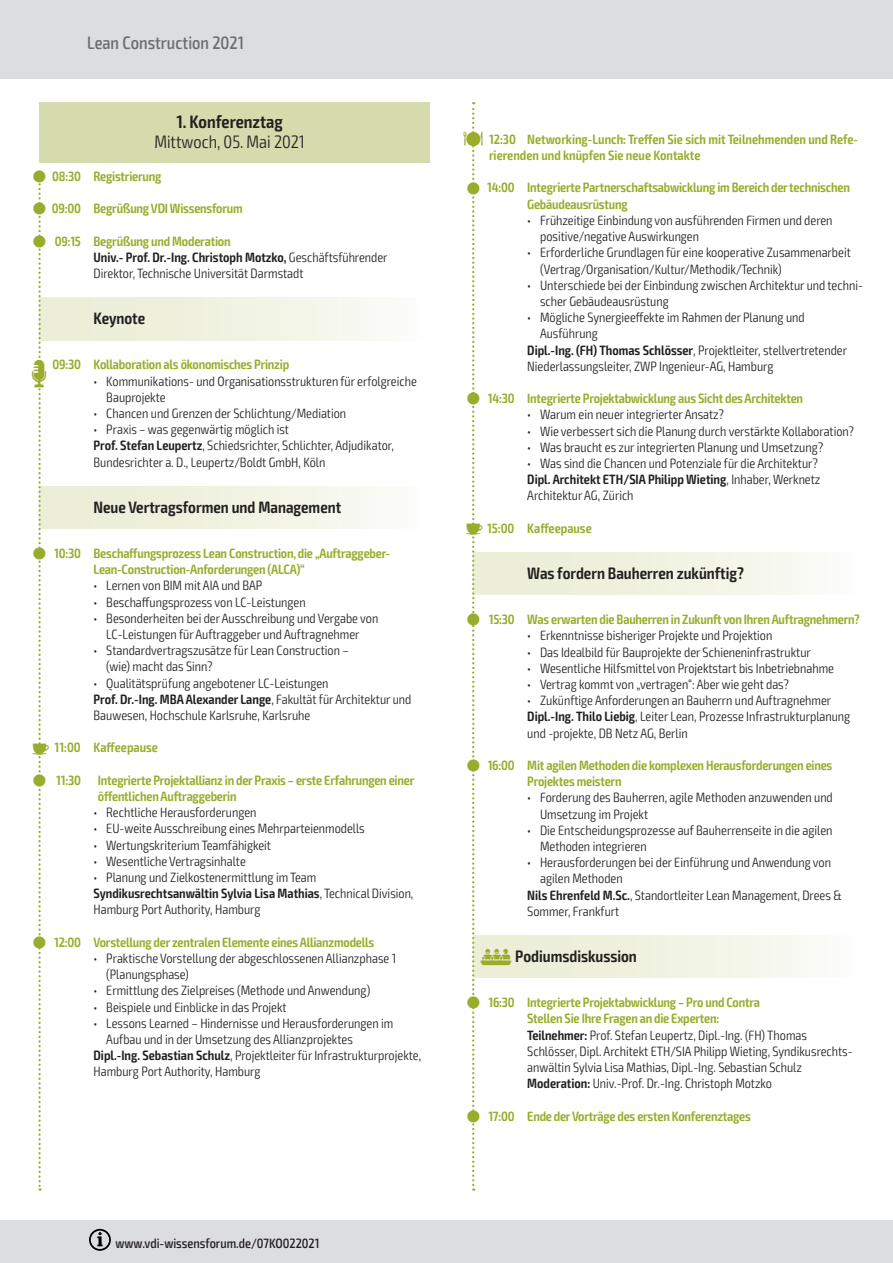
<style>
.page{position:relative;width:893px;height:1263px;background:#fff}
.page>*{position:absolute;margin:0;border:0;box-sizing:border-box;transform-origin:0 0}
.t1{font:500 condensed 18px "Exo 2";color:#6c6d70}
.t2{font:300 condensed 18px "Exo 2";color:#231f20}
.t3{font:600 condensed 18px "Exo 2";color:#231f20}
.t4{font:600 condensed 16.5px "Exo 2";color:#231f20}
.t5{font:300 condensed 13.5px/16.2px "Exo 2";color:#231f20}
.t6{font:600 condensed 13.5px/16.2px "Exo 2";letter-spacing:-.015em;color:#9aac2c}
.t7{font:500 condensed 13.5px "Exo 2";color:#231f20}
.s1{font-weight:600;color:#9aac2c}
.s2{font-weight:600}
.s3{font-family:"VDI Iconset S4 A Regular";font-weight:400;font-stretch:normal;font-size:10.5px}
.s4{font-family:"VDI Iconset S4 A Regular";font-weight:400;font-stretch:normal}
.s5{font-family:"VDI Iconset S4 A Regular";font-weight:400;font-stretch:normal;font-size:13.5px;color:#9aac2c}
</style>
<div class="page">
<div style="left:0;top:0;width:893px;height:79px;background:#dcdddf"></div>
<div style="left:0;top:1220px;width:893px;height:43px;background:#dcdddf"></div>
<svg style="left:89px;top:1229px;width:22px;height:22px"></svg>
<div style="left:39px;top:102px;width:390px;height:25px;background:#d6dbad"></div>
<div style="left:39px;top:125px;width:390px;height:38px;background:#d6dbad"></div>
<div style="left:39px;top:298px;width:390px;height:42px;background:linear-gradient(to right,#e9ecd1,#fbfcf8)"></div>
<div style="left:39px;top:486px;width:390px;height:43px;background:linear-gradient(to right,#e9ecd1,#fbfcf8)"></div>
<div style="left:473px;top:552px;width:390px;height:43px;background:linear-gradient(to right,#e9ecd1,#fbfcf8)"></div>
<div style="left:473px;top:935px;width:390px;height:43px;background:linear-gradient(to right,#e9ecd1,#fbfcf8)"></div>
<svg style="left:38px;top:174px;width:8px;height:1017px"></svg>
<svg style="left:472px;top:102px;width:7px;height:1089px"></svg>
<h1 class="t1" style="left:87px;top:32px;width:158px">Lean Construction 2021</h1>
<h1 class="t3" style="left:176px;top:111px;width:108px">1. Konferenztag</h1>
<h1 class="t2" style="left:154px;top:131px;width:152px">Mittwoch, 05. Mai 2021</h1>
<p class="t6" style="left:52px;top:168px;width:111px">08:30 Registrierung</p>
<p class="t6" style="left:52px;top:201px;width:192px">09:00 Begrüßung VDI Wissensforum</p>
<p class="t5" style="left:94px;top:233px;width:295px;text-indent:-39px"><span class="s1">09:15 Begrüßung und Moderation<br></span><span class="s2">Univ.- Prof. Dr.-Ing. Christoph Motzko,</span> Geschäftsführender<br>Direktor, Technische Universität Darmstadt</p>
<p class="t4" style="left:94px;top:309px;width:53px">Keynote</p>
<p class="t6" style="left:32px;top:357px;width:258px"><span class="s3">Q</span> 09:30 Kollaboration als ökonomisches Prinzip</p>
<p class="t5" style="left:106px;top:373px;width:312px;text-indent:-13px">• Kommunikations- und Organisationsstrukturen für erfolgreiche<br>Bauprojekte</p>
<p class="t5" style="left:94px;top:405px;width:254px">• Chancen und Grenzen der Schlichtung/Mediation</p>
<p class="t5" style="left:94px;top:422px;width:302px">• Praxis – was gegenwärtig möglich ist<br><span class="s2">Prof. Stefan Leupertz</span>, Schiedsrichter, Schlichter, Adjudikator,<br>Bundesrichter a. D., Leupertz/Boldt GmbH, Köln</p>
<p class="t4" style="left:94px;top:497px;width:249px">Neue Vertragsformen und Management</p>
<p class="t6" style="left:94px;top:545px;width:298px;text-indent:-39px">10:30 Beschaffungsprozess Lean Construction, die „Auftraggeber-<br>Lean-Construction-Anforderungen (ALCA)“</p>
<p class="t5" style="left:94px;top:578px;width:170px">• Lernen von BIM mit AIA und BAP</p>
<p class="t5" style="left:94px;top:594px;width:214px">• Beschaffungsprozess von LC-Leistungen</p>
<p class="t5" style="left:94px;top:610px;width:286px;text-align:center">• Besonderheiten bei der Ausschreibung und Vergabe von<br>LC-Leistungen für Auftraggeber und Auftragnehmer</p>
<p class="t5" style="left:106px;top:643px;width:244px;text-indent:-13px">• Standardvertragszusätze für Lean Construction – (wie) macht das Sinn?</p>
<p class="t5" style="left:94px;top:675px;width:319px">• Qualitätsprüfung angebotener LC-Leistungen<br><span class="s2">Prof. Dr.-Ing. MBA Alexander Lange</span>, Fakultät für Architektur und<br>Bauwesen, Hochschule Karlsruhe, Karlsruhe</p>
<p class="t6" style="left:32px;top:740px;width:127px"><span class="s4">K</span> 11:00 Kaffeepause</p>
<p class="t6" style="left:56px;top:772px;width:26px">11:30</p>
<p class="t6" style="left:98px;top:772px;width:318px">Integrierte Projektallianz in der Praxis – erste Erfahrungen einer öffentlichen Auftraggeberin</p>
<p class="t5" style="left:94px;top:805px;width:164px">• Rechtliche Herausforderungen</p>
<p class="t5" style="left:94px;top:821px;width:273px">• EU-weite Ausschreibung eines Mehrparteienmodells</p>
<p class="t5" style="left:94px;top:837px;width:179px">• Wertungskriterium Teamfähigkeit</p>
<p class="t5" style="left:94px;top:853px;width:154px">• Wesentliche Vertragsinhalte</p>
<p class="t5" style="left:94px;top:869px;width:321px">• Planung und Zielkostenermittlung im Team<br><span class="s2">Syndikusrechtsanwältin Sylvia Lisa Mathias</span>, Technical Division,<br>Hamburg Port Authority, Hamburg</p>
<p class="t6" style="left:54px;top:934px;width:322px">12:00 Vorstellung der zentralen Elemente eines Allianzmodells</p>
<p class="t5" style="left:106px;top:950px;width:291px;text-indent:-13px">• Praktische Vorstellung der abgeschlossenen Allianzphase 1 (Planungsphase)</p>
<p class="t5" style="left:94px;top:983px;width:278px">• Ermittlung des Zielpreises (Methode und Anwendung)</p>
<p class="t5" style="left:94px;top:999px;width:195px">• Beispiele und Einblicke in das Projekt</p>
<p class="t5" style="left:94px;top:1015px;width:301px">• Lessons Learned – Hindernisse und Herausforderungen im</p>
<p class="t5" style="left:106px;top:1031px;width:248px">Aufbau und in der Umsetzung des Allianzprojektes</p>
<p class="t5" style="left:94px;top:1048px;width:329px"><span class="s2">Dipl.-Ing. Sebastian Schulz</span>, Projektleiter für Infrastrukturprojekte,</p>
<p class="t5" style="left:94px;top:1064px;width:168px">Hamburg Port Authority, Hamburg</p>
<p class="t6" style="left:489px;top:131px;width:371px;text-indent:-26px"><span class="s4">M</span> 12:30 Networking-Lunch: Treffen Sie sich mit Teilnehmenden und Refe&shy;rierenden und knüpfen Sie neue Kontakte</p>
<p class="t6" style="left:527px;top:180px;width:324px;text-indent:-40px">14:00 Integrierte Partnerschaftsabwicklung im Bereich der technischen<br>Gebäudeausrüstung</p>
<p class="t5" style="left:540px;top:212px;width:294px;text-indent:-13px">• Frühzeitige Einbindung von ausführenden Firmen und deren positive/negative Auswirkungen</p>
<p class="t5" style="left:540px;top:245px;width:312px;text-indent:-13px">• Erforderliche Grundlagen für eine kooperative Zusammenarbeit (Vertrag/Organisation/Kultur/Methodik/Technik)</p>
<p class="t5" style="left:540px;top:277px;width:324px;text-indent:-13px">• Unterschiede bei der Einbindung zwischen Architektur und techni&shy;scher Gebäudeausrüstung</p>
<p class="t5" style="left:527px;top:310px;width:279px">• Mögliche Synergieeffekte im Rahmen der Planung und</p>
<p class="t5" style="left:540px;top:326px;width:59px">Ausführung</p>
<p class="t5" style="left:527px;top:342px;width:321px"><span class="s2">Dipl.-Ing. (FH) Thomas Schlösser</span>, Projektleiter, stellvertretender</p>
<p class="t5" style="left:527px;top:358px;width:248px">Niederlassungsleiter, ZWP Ingenieur-AG, Hamburg</p>
<p class="t6" style="left:488px;top:391px;width:317px">14:30 Integrierte Projektabwicklung aus Sicht des Architekten</p>
<p class="t5" style="left:527px;top:407px;width:198px">• Warum ein neuer integrierter Ansatz?</p>
<p class="t5" style="left:527px;top:423px;width:328px">• Wie verbessert sich die Planung durch verstärkte Kollaboration?</p>
<p class="t5" style="left:527px;top:439px;width:297px">• Was braucht es zur integrierten Planung und Umsetzung?</p>
<p class="t5" style="left:527px;top:455px;width:295px">• Was sind die Chancen und Potenziale für die Architektur?<br><span class="s2">Dipl. Architekt ETH/SIA Philipp Wieting</span>, Inhaber, Werknetz<br>Architektur AG, Zürich</p>
<p class="t6" style="left:466px;top:520px;width:127px"><span class="s4">K</span> 15:00 Kaffeepause</p>
<p class="t4" style="left:527px;top:563px;width:218px">Was fordern Bauherren zukünftig?</p>
<p class="t6" style="left:489px;top:611px;width:372px">15:30 Was erwarten die Bauherren in Zukunft von Ihren Auftragnehmern?</p>
<p class="t5" style="left:527px;top:628px;width:247px">• Erkenntnisse bisheriger Projekte und Projektion</p>
<p class="t5" style="left:527px;top:644px;width:285px">• Das Idealbild für Bauprojekte der Schieneninfrastruktur</p>
<p class="t5" style="left:527px;top:660px;width:308px">• Wesentliche Hilfsmittel von Projektstart bis Inbetriebnahme</p>
<p class="t5" style="left:527px;top:676px;width:263px">• Vertrag kommt von „vertragen“: Aber wie geht das?</p>
<p class="t5" style="left:527px;top:692px;width:324px">• Zukünftige Anforderungen an Bauherrn und Auftragnehmer<br><span class="s2">Dipl.-Ing. Thilo Liebig</span>, Leiter Lean, Prozesse Infrastrukturplanung und -projekte, DB Netz AG, Berlin</p>
<p class="t6" style="left:527px;top:757px;width:307px;text-indent:-40px">16:00 Mit agilen Methoden die komplexen Herausforderungen eines<br>Projektes meistern</p>
<p class="t5" style="left:540px;top:790px;width:294px;text-indent:-13px">• Forderung des Bauherren, agile Methoden anzuwenden und<br>Umsetzung im Projekt</p>
<p class="t5" style="left:540px;top:822px;width:294px;text-indent:-13px">• Die Entscheidungsprozesse auf Bauherrenseite in die agilen<br>Methoden integrieren</p>
<p class="t5" style="left:527px;top:854px;width:305px">• Herausforderungen bei der Einführung und Anwendung von</p>
<p class="t5" style="left:540px;top:871px;width:84px">agilen Methoden</p>
<p class="t5" style="left:527px;top:887px;width:316px"><span class="s2">Nils Ehrenfeld M.Sc.</span>, Standortleiter Lean Management, Drees &amp;</p>
<p class="t5" style="left:527px;top:903px;width:94px">Sommer, Frankfurt</p>
<p class="t4" style="left:480px;top:946px;width:158px"><span class="s5">p</span> Podiumsdiskussion</p>
<p class="t5" style="left:527px;top:994px;width:327px;text-indent:-39px"><span class="s1">16:30 Integrierte Projektabwicklung – Pro und Contra<br>Stellen Sie Ihre Fragen an die Experten:<br></span><span class="s2">Teilnehmer:</span> Prof. Stefan Leupertz, Dipl.-Ing. (FH) Thomas Schlösser, Dipl. Architekt ETH/SIA Philipp Wieting, Syndikusrechts&shy;anwältin Sylvia Lisa Mathias, Dipl.-Ing. Sebastian Schulz <span class="s2">Moderation:</span> Univ.-Prof. Dr.-Ing. Christoph Motzko</p>
<p class="t6" style="left:488px;top:1108px;width:264px">17:00 Ende der Vorträge des ersten Konferenztages</p>
<p class="t7" style="left:115px;top:1235px;width:205px">www.vdi-wissensforum.de/07KO022021</p>
</div>
